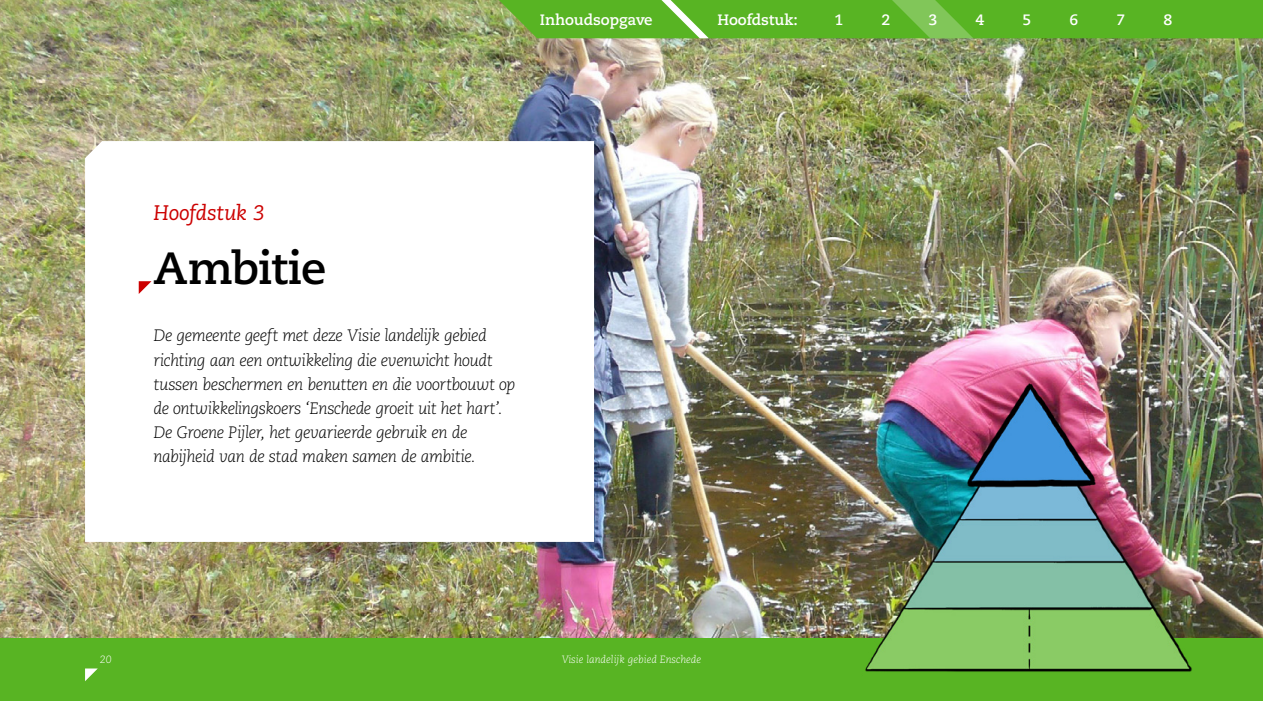
<style>
.page{position:relative;width:1263px;height:701px;background:#fff}
.page>*{position:absolute;margin:0;border:0;box-sizing:border-box;transform-origin:0 0}
.t1{font:700 45px "Caecilia";letter-spacing:-.02em;color:#000}
.t2{font:italic 21px "Caecilia";letter-spacing:-.015em;color:#c00}
.t3{font:italic 300 16.5px/24px "Caecilia";letter-spacing:-.035em;color:#000}
.t4{font:700 15px "Caecilia";letter-spacing:-.005em;color:#fff}
.t5{font:italic 300 10.5px "Caecilia";color:#fff}
</style>
<div class="page">
<div style="left:0;top:636px;width:1263px;height:64px;background:#58b423"></div>
<svg style="left:85px;top:668px;width:13px;height:12px"></svg>
<img style="left:0;top:0;width:1263px;height:636px">
<svg style="left:85px;top:141px;width:509px;height:400px"></svg>
<svg style="left:139px;top:281px;width:12px;height:13px"></svg>
<img style="left:837px;top:369px;width:382px;height:303px">
<svg style="left:486px;top:0;width:777px;height:38px;background:#5fb52b"></svg>
<p class="t4" style="left:540px;top:11px;width:114px">Inhoudsopgave</p>
<p class="t4" style="left:717px;top:11px;width:82px">Hoofdstuk:</p>
<p class="t4" style="left:834px;top:11px;width:10px">1</p>
<p class="t4" style="left:881px;top:11px;width:10px">2</p>
<p class="t4" style="left:928px;top:11px;width:10px">3</p>
<p class="t4" style="left:975px;top:11px;width:10px">4</p>
<p class="t4" style="left:1022px;top:11px;width:10px">5</p>
<p class="t4" style="left:1069px;top:11px;width:10px">6</p>
<p class="t4" style="left:1116px;top:11px;width:10px">7</p>
<p class="t4" style="left:1163px;top:11px;width:10px">8</p>
<p class="t2" style="left:154px;top:201px;width:113px">Hoofdstuk 3</p>
<h1 class="t1" style="left:153px;top:241px;width:174px">Ambitie</h1>
<p class="t3" style="left:153px;top:324px;width:363px">De gemeente geeft met deze Visie landelijk gebied richting aan een ontwikkeling die evenwicht houdt tussen beschermen en benutten en die voortbouwt op de ontwikkelingskoers ‘Enschede groeit uit het hart’.<br>De Groene Pijler, het gevarieerde gebruik en de nabijheid van de stad maken samen de ambitie.</p>
<p class="t5" style="left:100px;top:653px;width:13px">20</p>
<p class="t5" style="left:562px;top:653px;width:141px">Visie landelijk gebied Enschede</p>
</div>
